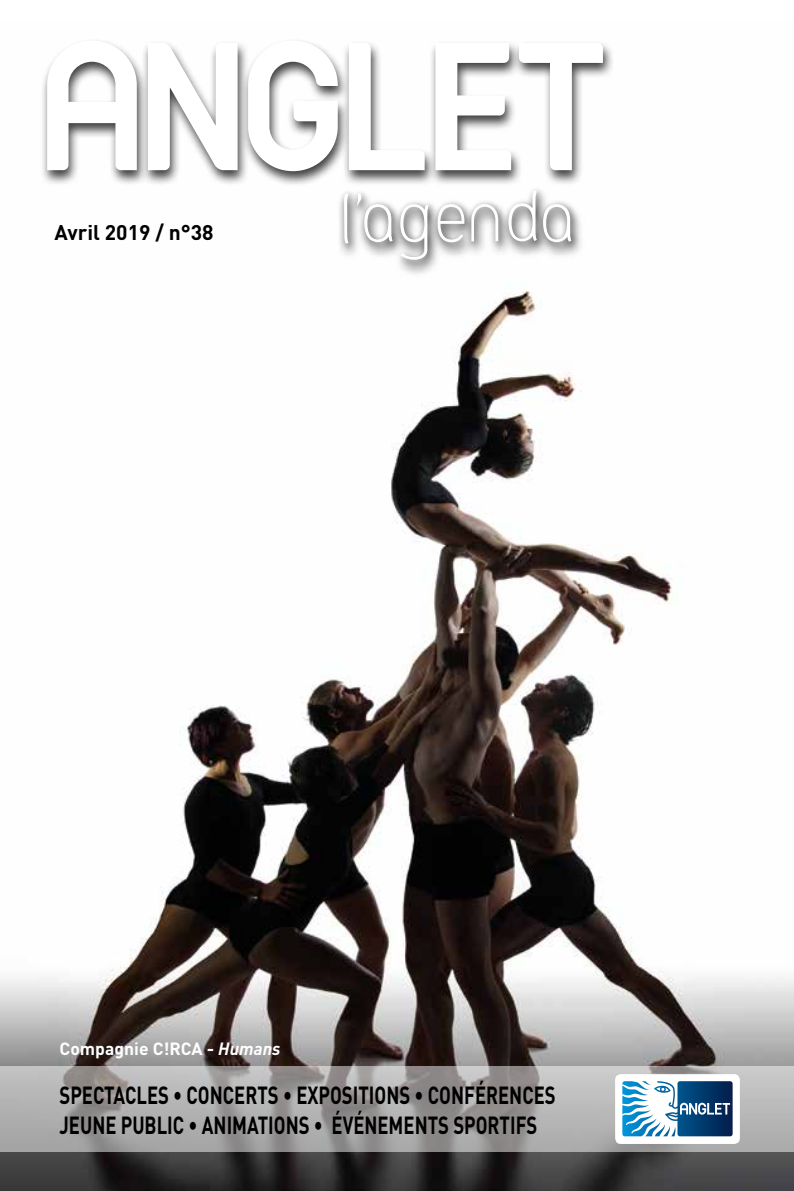
<style>
.page{position:relative;width:794px;height:1191px;background:#fff}
.page>*{position:absolute;margin:0;border:0;box-sizing:border-box;transform-origin:0 0}
.t1{font:700 24.5px/29.4px "DIN";color:#000;scale:.75 1}
.t2{font:700 21px "DIN";color:#000}
.t3{font:700 17.5px "DINOT";color:#fff}
.s1{font-style:italic}
</style>
<div class="page">
<img style="left:0;top:291px;width:794px;height:900px">
<svg style="left:0;top:1066px;width:794px;height:86px;background:#a7a6a6"></svg>
<div style="left:40px;top:38px;width:575px;height:149px;background:#000;opacity:.75"></div>
<svg style="left:47px;top:41px;width:556px;height:130px"></svg>
<svg style="left:615px;top:1074px;width:124px;height:69px"></svg>
<img style="left:362px;top:242px;width:31px;height:11px">
<img style="left:536px;top:201px;width:41px;height:52px">
<svg style="left:547px;top:204px;width:24px;height:38px"></svg>
<img style="left:393px;top:201px;width:45px;height:69px">
<svg style="left:400px;top:204px;width:29px;height:56px"></svg>
<img style="left:501px;top:183px;width:46px;height:69px">
<svg style="left:508px;top:190px;width:29px;height:51px"></svg>
<img style="left:336px;top:186px;width:22px;height:69px">
<svg style="left:344px;top:193px;width:4px;height:51px"></svg>
<img style="left:349px;top:186px;width:23px;height:31px">
<svg style="left:357px;top:193px;width:36px;height:49px"></svg>
<img style="left:475px;top:197px;width:34px;height:55px">
<svg style="left:475px;top:204px;width:23px;height:37px"></svg>
<img style="left:430px;top:201px;width:45px;height:52px">
<svg style="left:437px;top:204px;width:27px;height:38px"></svg>
<p class="t2" style="left:55px;top:219px;width:160px">Avril 2019 / n°38</p>
<p class="t3" style="left:60px;top:1035px;width:222px">Compagnie C!RCA - <span class="s1">Humans</span></p>
<p class="t1" style="left:60px;top:1079px;width:663px">SPECTACLES • CONCERTS • EXPOSITIONS • CONFÉRENCES<br>JEUNE PUBLIC • ANIMATIONS • ÉVÉNEMENTS SPORTIFS</p>
</div>
